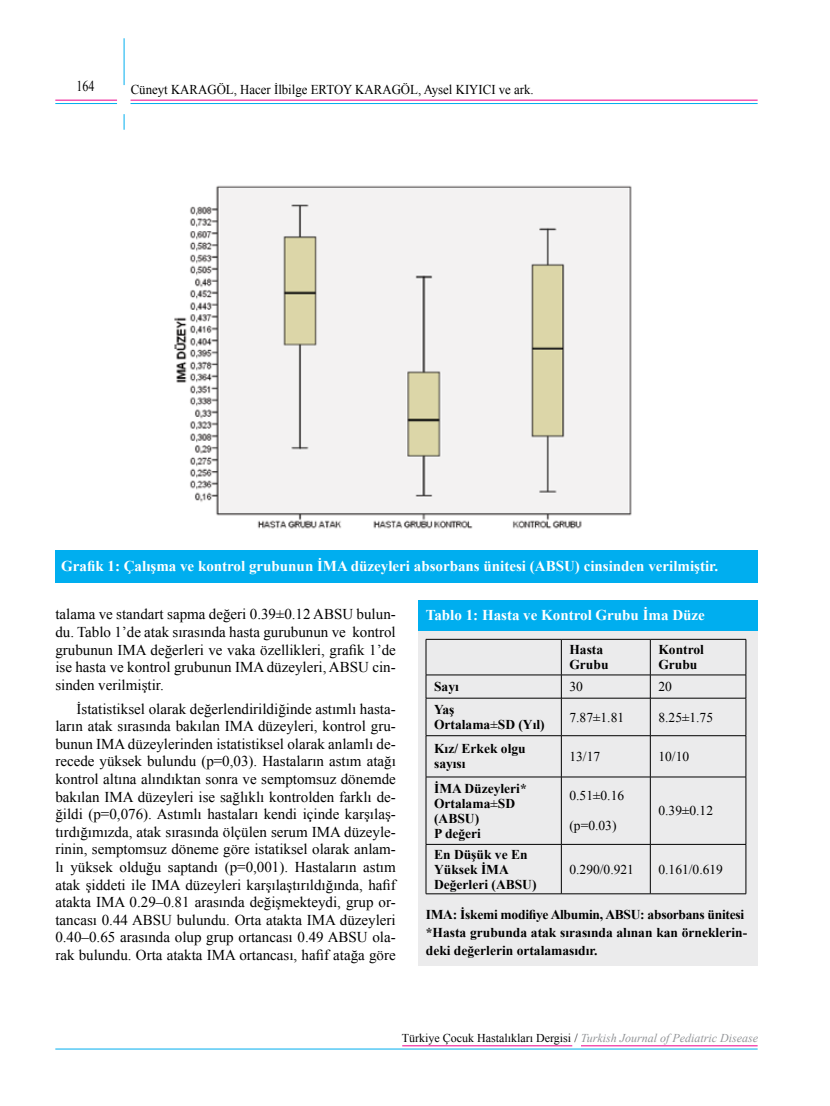
<style>
.page{position:relative;width:830px;height:1106px;background:#fff}
.page>*{position:absolute;margin:0;border:0;box-sizing:border-box;transform-origin:0 0}
.t1{font:15px/17.5px "Times New Roman";color:#000;text-align:justify}
.t2{font:700 15px "Times New Roman";color:#fff}
.t3{font:15px "Times New Roman";color:#000;scale:.8 1}
.t4{font:700 13.5px/15px "Times New Roman";color:#000}
.t5{font:13.5px "Times New Roman";color:#000}
.t6{font:13.5px "Times New Roman";color:#000;scale:.95 1}
.t7{font:12px "Times New Roman";color:#000}
.s1{font-weight:400}
.s2{font-style:italic;color:#939598}
</style>
<div class="page">
<hr style="left:130px;top:100px;width:627px;height:1px;background:#ec008c">
<hr style="left:130px;top:103px;width:627px;height:1px;background:#00aeef">
<hr style="left:580px;top:1045px;width:177px;height:1px;background:#ec008c">
<hr style="left:55px;top:1048px;width:702px;height:1px;background:#00aeef">
<hr style="left:402px;top:1045px;width:170px;height:1px;background:#ec008c">
<hr style="left:55px;top:100px;width:62px;height:1px;background:#ec008c">
<hr style="left:55px;top:103px;width:62px;height:1px;background:#00aeef">
<hr style="left:124px;top:38px;width:1px;height:47px;background:#00aeef">
<svg style="left:124px;top:114px;width:1px;height:16px"></svg>
<img style="left:174px;top:185px;width:458px;height:344px">
<div style="left:55px;top:550px;width:702px;height:33px;background:#00aeef"></div>
<div style="left:418px;top:610px;width:339px;height:355px;background:#ebebec"></div>
<div style="left:418px;top:600px;width:339px;height:30px;background:#00aeef"></div>
<hr style="left:425px;top:639px;width:136px;height:1px;background:#000">
<hr style="left:425px;top:639px;width:1px;height:35px;background:#000">
<hr style="left:561px;top:639px;width:89px;height:1px;background:#000">
<hr style="left:561px;top:639px;width:1px;height:35px;background:#000">
<hr style="left:650px;top:639px;width:95px;height:1px;background:#000">
<hr style="left:649px;top:639px;width:1px;height:35px;background:#000">
<hr style="left:745px;top:639px;width:1px;height:35px;background:#000">
<hr style="left:425px;top:674px;width:136px;height:1px;background:#000">
<svg style="left:425px;top:675px;width:1px;height:23px"></svg>
<hr style="left:561px;top:674px;width:89px;height:1px;background:#000">
<svg style="left:561px;top:675px;width:1px;height:23px"></svg>
<hr style="left:650px;top:674px;width:95px;height:1px;background:#000">
<svg style="left:649px;top:675px;width:1px;height:23px"></svg>
<svg style="left:745px;top:675px;width:1px;height:23px"></svg>
<hr style="left:425px;top:698px;width:136px;height:1px;background:#000">
<hr style="left:425px;top:698px;width:1px;height:37px;background:#000">
<hr style="left:561px;top:698px;width:89px;height:1px;background:#000">
<hr style="left:561px;top:698px;width:1px;height:37px;background:#000">
<hr style="left:650px;top:698px;width:95px;height:1px;background:#000">
<hr style="left:649px;top:698px;width:1px;height:37px;background:#000">
<hr style="left:745px;top:698px;width:1px;height:37px;background:#000">
<hr style="left:425px;top:735px;width:136px;height:1px;background:#000">
<hr style="left:425px;top:736px;width:1px;height:40px;background:#000">
<hr style="left:561px;top:735px;width:89px;height:1px;background:#000">
<hr style="left:561px;top:736px;width:1px;height:40px;background:#000">
<hr style="left:650px;top:735px;width:95px;height:1px;background:#000">
<hr style="left:649px;top:736px;width:1px;height:40px;background:#000">
<hr style="left:745px;top:736px;width:1px;height:40px;background:#000">
<hr style="left:425px;top:776px;width:136px;height:1px;background:#000">
<hr style="left:425px;top:777px;width:1px;height:67px;background:#000">
<hr style="left:561px;top:776px;width:89px;height:1px;background:#000">
<hr style="left:561px;top:777px;width:1px;height:67px;background:#000">
<hr style="left:650px;top:776px;width:95px;height:1px;background:#000">
<hr style="left:649px;top:777px;width:1px;height:67px;background:#000">
<hr style="left:745px;top:777px;width:1px;height:67px;background:#000">
<hr style="left:425px;top:844px;width:136px;height:1px;background:#000">
<hr style="left:425px;top:844px;width:1px;height:49px;background:#000">
<hr style="left:561px;top:844px;width:89px;height:1px;background:#000">
<hr style="left:561px;top:844px;width:1px;height:49px;background:#000">
<hr style="left:650px;top:844px;width:95px;height:1px;background:#000">
<hr style="left:649px;top:844px;width:1px;height:49px;background:#000">
<hr style="left:745px;top:844px;width:1px;height:49px;background:#000">
<hr style="left:425px;top:893px;width:136px;height:1px;background:#000">
<hr style="left:561px;top:893px;width:89px;height:1px;background:#000">
<hr style="left:650px;top:893px;width:95px;height:1px;background:#000">
<p class="t3" style="left:76px;top:75px;width:24px">164</p>
<p class="t6" style="left:131px;top:81px;width:425px">Cüneyt KARAGÖL, Hacer İlbilge ERTOY KARAGÖL, Aysel KIYICI ve ark.</p>
<p class="t2" style="left:61px;top:555px;width:658px">Grafik 1: Çalışma ve kontrol grubunun İMA düzeyleri absorbans ünitesi (ABSU) cinsinden verilmiştir.</p>
<p class="t2" style="left:425px;top:605px;width:280px">Tablo 1: Hasta ve Kontrol Grubu İma Düze</p>
<p class="t4" style="left:569px;top:642px;width:41px">Hasta<br>Grubu</p>
<p class="t4" style="left:658px;top:642px;width:47px">Kontrol<br>Grubu</p>
<p class="t4" style="left:434px;top:678px;width:26px">Sayı</p>
<p class="t5" style="left:569px;top:677px;width:15px">30</p>
<p class="t5" style="left:658px;top:677px;width:15px">20</p>
<p class="t4" style="left:434px;top:701px;width:112px">Yaş<br>Ortalama<span class="s1">±</span>SD (Yıl)</p>
<p class="t5" style="left:569px;top:708px;width:56px">7.87±1.81</p>
<p class="t5" style="left:658px;top:708px;width:56px">8.25±1.75</p>
<p class="t4" style="left:434px;top:741px;width:93px">Kız/ Erkek olgu sayısı</p>
<p class="t5" style="left:569px;top:747px;width:32px">13/17</p>
<p class="t5" style="left:658px;top:747px;width:32px">10/10</p>
<p class="t4" style="left:434px;top:780px;width:94px">İMA Düzeyleri*<br>Ortalama<span class="s1">±</span>SD (ABSU)<br>P değeri</p>
<p class="t5" style="left:569px;top:786px;width:56px">0.51±0.16</p>
<p class="t1" style="left:55px;top:605px;width:342px">talama ve standart sapma değeri 0.39±0.12 ABSU bulun&shy;du. Tablo 1’de atak sırasında hasta gurubunun ve kontrol grubunun IMA değerleri ve vaka özellikleri, grafik 1’de ise hasta ve kontrol grubunun IMA düzeyleri, ABSU cin&shy;sinden verilmiştir.</p>
<p class="t1" style="left:55px;top:699px;width:342px;text-indent:21px">İstatistiksel olarak değerlendirildiğinde astımlı hasta&shy;ların atak sırasında bakılan IMA düzeyleri, kontrol gru&shy;bunun IMA düzeylerinden istatistiksel olarak anlamlı de&shy;recede yüksek bulundu (p=0,03). Hastaların astım atağı kontrol altına alındıktan sonra ve semptomsuz dönemde bakılan IMA düzeyleri ise sağlıklı kontrolden farklı de&shy;ğildi (p=0,076). Astımlı hastaları kendi içinde karşılaş&shy;tırdığımızda, atak sırasında ölçülen serum IMA düzeyle&shy;rinin, semptomsuz döneme göre istatiksel olarak anlam&shy;lı yüksek olduğu saptandı (p=0,001). Hastaların astım atak şiddeti ile IMA düzeyleri karşılaştırıldığında, hafif atakta IMA 0.29–0.81 arasında değişmekteydi, grup or&shy;tancası 0.44 ABSU bulundu. Orta atakta IMA düzeyleri 0.40–0.65 arasında olup grup ortancası 0.49 ABSU ola&shy;rak bulundu. Orta atakta IMA ortancası, hafif atağa göre</p>
<p class="t5" style="left:658px;top:801px;width:56px">0.39±0.12</p>
<p class="t5" style="left:569px;top:816px;width:48px">(p=0.03)</p>
<p class="t4" style="left:434px;top:846px;width:104px">En Düşük ve En<br>Yüksek İMA<br>Değerleri (ABSU)</p>
<p class="t5" style="left:569px;top:860px;width:66px">0.290/0.921</p>
<p class="t5" style="left:658px;top:860px;width:66px">0.161/0.619</p>
<p class="t4" style="left:425px;top:905px;width:323px;line-height:18px">IMA: İskemi modifiye Albumin, ABSU: absorbans ünitesi *Hasta grubunda atak sırasında alınan kan örneklerin&shy;deki değerlerin ortalamasıdır.</p>
<p class="t7" style="left:401px;top:1030px;width:358px">Türkiye Çocuk Hastalıkları Dergisi / <span class="s2">Turkish Journal of Pediatric Disease</span></p>
</div>
